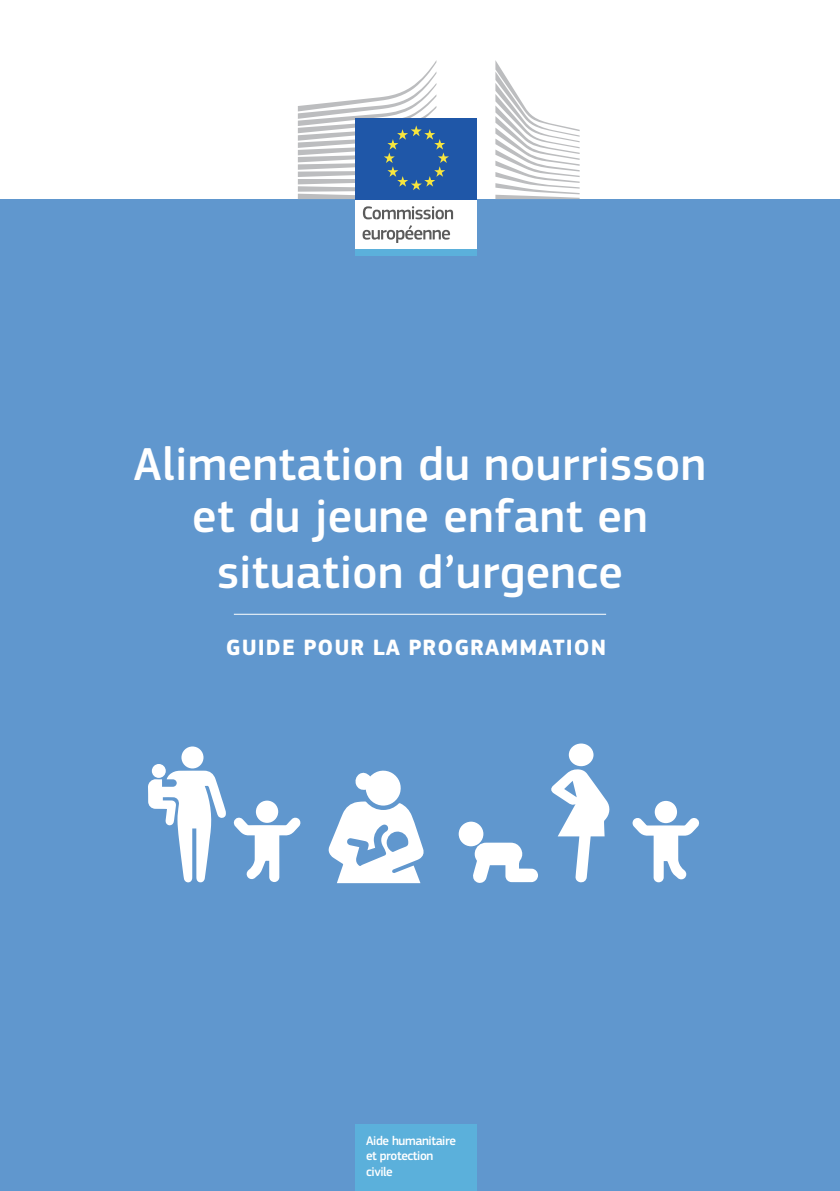
<style>
.page{position:relative;width:840px;height:1191px;background:#fff}
.page>*{position:absolute;margin:0;border:0;box-sizing:border-box;transform-origin:0 0}
.t1{font:500 48px/54px "EC Square Sans Pro";letter-spacing:.01em;color:#fff;text-align:center}
.t2{font:700 23px "EC Square Sans Pro";letter-spacing:.045em;color:#fff}
.t3{font:500 13px/15.6px "EC Square Sans Pro";letter-spacing:-.03em;color:#fff}
</style>
<div class="page">
<div style="left:0;top:199px;width:839px;height:992px;background:#6097ce"></div>
<div style="left:355px;top:199px;width:121px;height:50px;background:#fff"></div>
<div style="left:355px;top:1124px;width:121px;height:67px;background:#5bb0db"></div>
<hr style="left:234px;top:614px;width:371px;height:1px;background:#fff">
<div style="left:355px;top:249px;width:121px;height:6px;background:#5bb0db"></div>
<svg style="left:495px;top:60px;width:84px;height:139px"></svg>
<div style="left:355px;top:118px;width:121px;height:81px;background:#1f57a8"></div>
<svg style="left:298px;top:60px;width:150px;height:139px"></svg>
<svg style="left:362px;top:206px;width:91px;height:13px"></svg>
<svg style="left:362px;top:225px;width:88px;height:18px"></svg>
<svg style="left:328px;top:770px;width:96px;height:113px"></svg>
<svg style="left:472px;top:842px;width:66px;height:41px"></svg>
<div style="left:458px;top:821px;width:25px;height:25px;background:#fff;border-radius:50%"></div>
<svg style="left:233px;top:817px;width:68px;height:65px"></svg>
<div style="left:256px;top:800px;width:22px;height:23px;background:#fff;border-radius:50%"></div>
<svg style="left:148px;top:770px;width:78px;height:113px"></svg>
<div style="left:152px;top:764px;width:14px;height:14px;background:#fff;border-radius:50%"></div>
<div style="left:181px;top:746px;width:22px;height:22px;background:#fff;border-radius:50%"></div>
<svg style="left:632px;top:817px;width:67px;height:65px"></svg>
<div style="left:654px;top:801px;width:22px;height:22px;background:#fff;border-radius:50%"></div>
<svg style="left:551px;top:769px;width:59px;height:114px"></svg>
<div style="left:568px;top:743px;width:25px;height:23px;background:#fff;border-radius:50%"></div>
<p class="t1" style="left:134px;top:438px;width:573px">Alimentation du nourrisson et du jeune enfant en situation d’urgence</p>
<p class="t2" style="left:226px;top:633px;width:382px">GUIDE POUR LA PROGRAMMATION</p>
<p class="t3" style="left:366px;top:1133px;width:91px">Aide humanitaire et protection civile</p>
</div>
